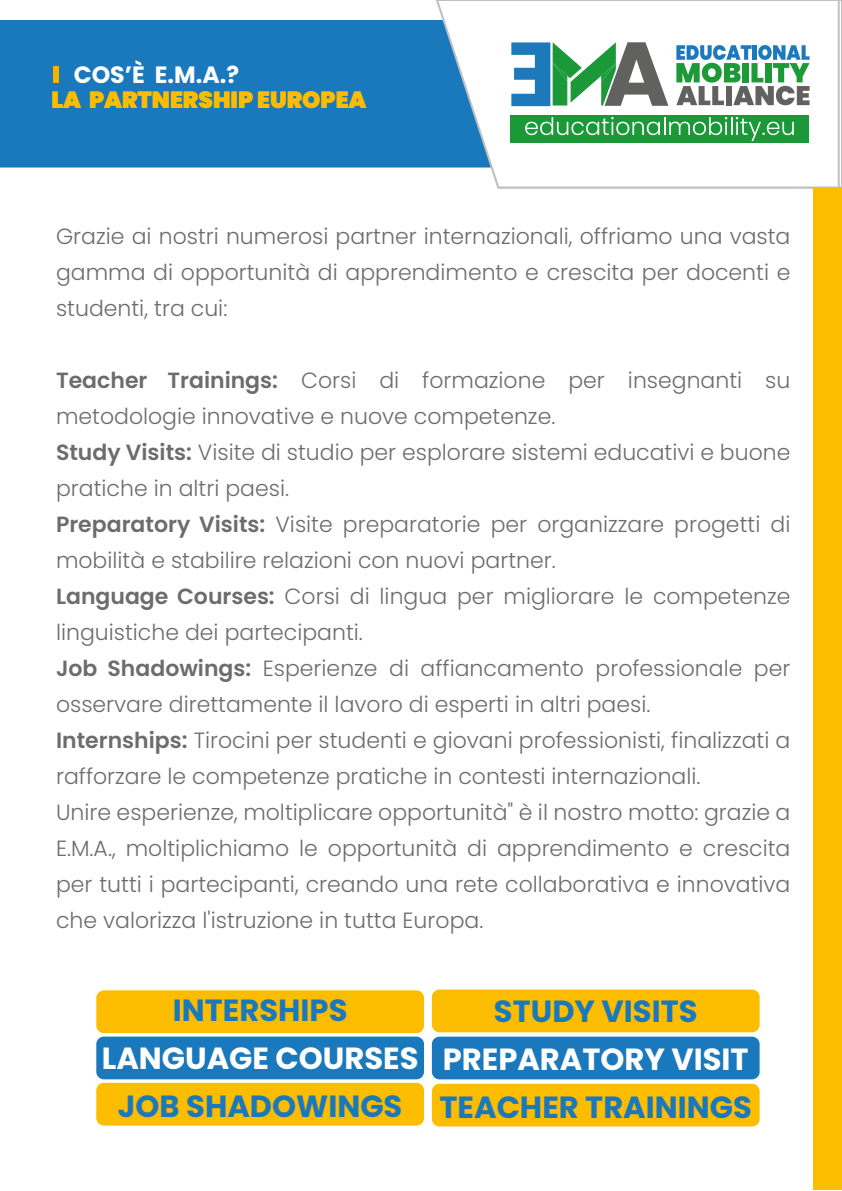
<style>
.page{position:relative;width:842px;height:1191px;background:#fff}
.page>*{position:absolute;margin:0;border:0;box-sizing:border-box;transform-origin:0 0}
.t1{font:700 30.6px "Poppins";color:#1a78bc}
.t2{font:700 30.6px "Poppins";color:#fff}
.t3{font:700 23.6px "Poppins";color:#fff}
.t4{font:900 23.2px "Poppins";color:#fcbc00}
.t5{font:300 22px/36px "Poppins";color:#6c6c6c;text-align:justify}
.s1{font-weight:600}
</style>
<div class="page">
<div style="left:0;top:20px;width:434px;height:147px;background:#1a78bc"></div>
<svg style="left:434px;top:0;width:408px;height:189px"></svg>
<div style="left:510px;top:115px;width:299px;height:28px;background:#1b9939"></div>
<svg style="left:511px;top:42px;width:157px;height:64px"></svg>
<svg style="left:676px;top:45px;width:133px;height:60px"></svg>
<svg style="left:525px;top:117px;width:269px;height:24px"></svg>
<div style="left:96px;top:990px;width:328px;height:43px;background:#fcbc00;border-radius:8px"></div>
<div style="left:96px;top:1082px;width:328px;height:43px;background:#fcbc00;border-radius:8px"></div>
<div style="left:96px;top:1036px;width:328px;height:43px;background:#1a78bc;border-radius:8px"></div>
<div style="left:432px;top:1036px;width:328px;height:43px;background:#1a78bc;border-radius:8px"></div>
<div style="left:432px;top:989px;width:328px;height:43px;background:#fcbc00;border-radius:8px"></div>
<div style="left:432px;top:1083px;width:328px;height:43px;background:#fcbc00;border-radius:8px"></div>
<div style="left:813px;top:187px;width:29px;height:1002px;background:#fcbc00"></div>
<div style="left:54px;top:66px;width:5px;height:17px;background:#f5b400"></div>
<p class="t3" style="left:74px;top:61px;width:167px">COS’È E.M.A.?</p>
<p class="t4" style="left:51px;top:86px;width:317px">LA PARTNERSHIP EUROPEA</p>
<p class="t5" style="left:56px;top:218px;width:736px">Grazie ai nostri numerosi partner internazionali, offriamo una vasta gamma di opportunità di apprendimento e crescita per docenti e studenti, tra cui:</p>
<p class="t5" style="left:56px;top:362px;width:736px;text-align:left"><span class="s1">Teacher Trainings:</span> Corsi di formazione per insegnanti su metodologie innovative e nuove competenze.<br><span class="s1">Study Visits:</span> Visite di studio per esplorare sistemi educativi e buone pratiche in altri paesi.<br><span class="s1">Preparatory Visits:</span> Visite preparatorie per organizzare progetti di mobilità e stabilire relazioni con nuovi partner.<br><span class="s1">Language Courses:</span> Corsi di lingua per migliorare le competenze linguistiche dei partecipanti.<br><span class="s1">Job Shadowings:</span> Esperienze di affiancamento professionale per osservare direttamente il lavoro di esperti in altri paesi.<br><span class="s1">Internships:</span> Tirocini per studenti e giovani professionisti, finalizzati a rafforzare le competenze pratiche in contesti internazionali.<br>Unire esperienze, moltiplicare opportunità" è il nostro motto: grazie a E.M.A., moltiplichiamo le opportunità di apprendimento e crescita per tutti i partecipanti, creando una rete collaborativa e innovativa che valorizza l'istruzione in tutta Europa.</p>
<h1 class="t1" style="left:173px;top:992px;width:176px">INTERSHIPS</h1>
<h1 class="t1" style="left:494px;top:993px;width:205px">STUDY VISITS</h1>
<h1 class="t2" style="left:102px;top:1041px;width:648px">LANGUAGE COURSES PREPARATORY VISIT</h1>
<h1 class="t1" style="left:118px;top:1088px;width:286px">JOB SHADOWINGS</h1>
<h1 class="t1" style="left:439px;top:1089px;width:314px">TEACHER TRAININGS</h1>
</div>
